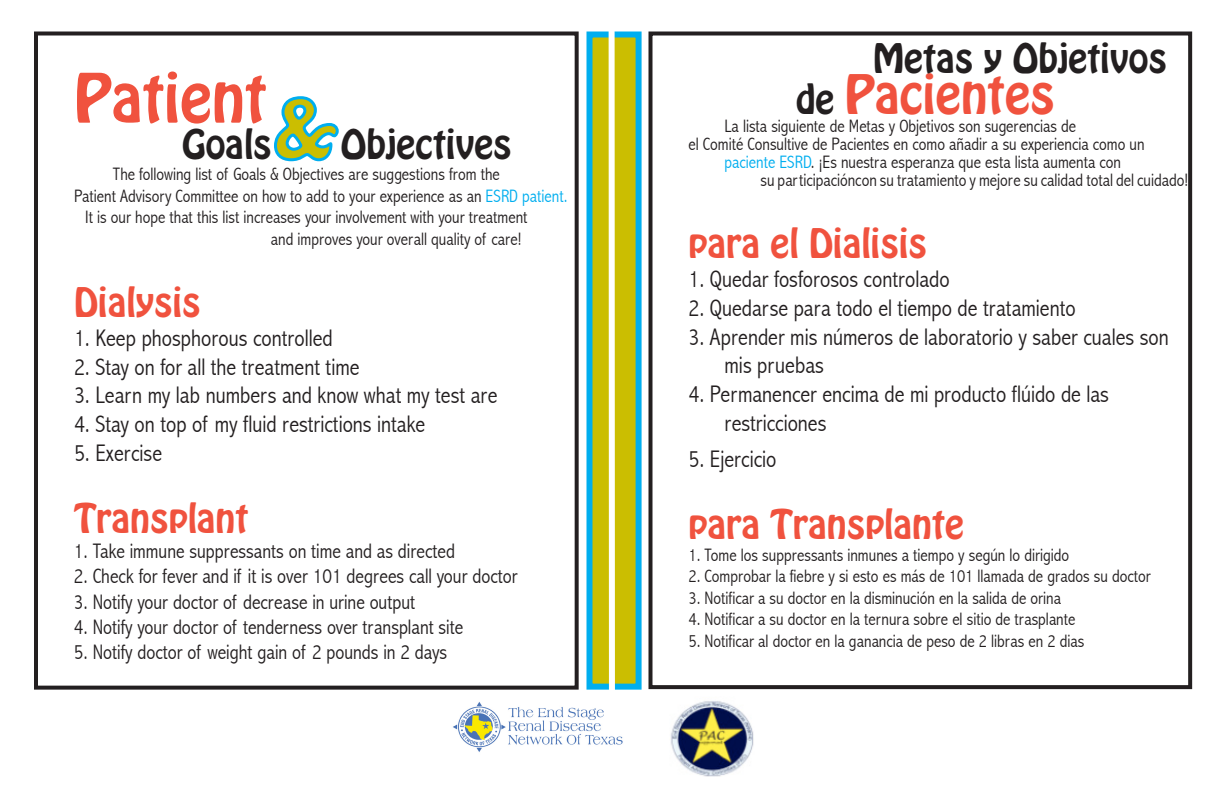
<style>
.page{position:relative;width:1224px;height:792px;background:#fff}
.page>*{position:absolute;margin:0;border:0;box-sizing:border-box;transform-origin:0 0}
.t1{font:60px "Hobo Std";color:#f0523e}
.t2{font:48px "Hobo Std";color:#f0523e}
.t3{font:36px "Hobo Std";color:#f0523e}
.t4{font:36px "Hobo Std";color:#231f20}
.t5{font:300 condensed 24px/28.8px "Abadi";color:#231f20}
.t6{font:300 condensed 21px "Abadi";color:#231f20}
.t7{font:300 condensed 18px "Abadi";color:#231f20}
.s1{font-size:72px;color:#cbbe01}
.s2{color:#00aeef}
.s3{font-size:36px;color:#231f20}
</style>
<div class="page">
<img style="left:671px;top:701px;width:83px;height:75px">
<svg style="left:274px;top:96px;width:65px;height:66px"></svg>
<div style="left:34px;top:32px;width:545px;height:658px;border:4px solid #231f20"></div>
<div style="left:648px;top:32px;width:544px;height:657px;border:4px solid #231f20"></div>
<div style="left:586px;top:32px;width:56px;height:658px;background:#cbbe01;border:6px solid #00aeef"></div>
<svg style="left:606px;top:31px;width:12px;height:659px"></svg>
<img style="left:453px;top:702px;width:170px;height:50px">
<p class="t1" style="left:74px;top:57px;width:194px">Patient</p>
<p class="t4" style="left:182px;top:119px;width:331px">Goals<span class="s1">&amp;</span>Objectives</p>
<p class="t7" style="left:113px;top:164px;width:389px">The following list of Goals &amp; Objectives are suggestions from the</p>
<p class="t7" style="left:74px;top:185px;width:495px">Patient Advisory Committee on how to add to your experience as an <span class="s2">ESRD patient.</span></p>
<p class="t7" style="left:85px;top:207px;width:444px">It is our hope that this list increases your involvement with your treatment</p>
<p class="t7" style="left:271px;top:229px;width:252px">and improves your overall quality of care!</p>
<p class="t3" style="left:74px;top:277px;width:128px">Dialysis</p>
<p class="t5" style="left:74px;top:323px;width:260px">1. Keep phosphorous controlled</p>
<p class="t5" style="left:74px;top:352px;width:287px">2. Stay on for all the treatment time</p>
<p class="t5" style="left:74px;top:381px;width:425px">3. Learn my lab numbers and know what my test are</p>
<p class="t5" style="left:74px;top:410px;width:353px">4. Stay on top of my fluid restrictions intake</p>
<p class="t5" style="left:74px;top:439px;width:90px">5. Exercise</p>
<p class="t3" style="left:74px;top:493px;width:176px">Transplant</p>
<p class="t6" style="left:74px;top:539px;width:383px">1. Take immune suppressants on time and as directed</p>
<p class="t6" style="left:74px;top:564px;width:445px">2. Check for fever and if it is over 101 degrees call your doctor</p>
<p class="t6" style="left:74px;top:590px;width:343px">3. Notify your doctor of decrease in urine output</p>
<p class="t6" style="left:74px;top:615px;width:391px">4. Notify your doctor of tenderness over transplant site</p>
<p class="t6" style="left:74px;top:640px;width:375px">5. Notify doctor of weight gain of 2 pounds in 2 days</p>
<p class="t4" style="left:873px;top:33px;width:295px">Metas y Objetivos</p>
<p class="t2" style="left:796px;top:61px;width:261px"><span class="s3">de</span> Pacientes</p>
<p class="t7" style="left:724px;top:116px;width:353px">La lista siguiente de Metas y Objetivos son sugerencias de</p>
<p class="t7" style="left:688px;top:134px;width:458px">el Comité Consultive de Pacientes en como añadir a su experiencia como un</p>
<p class="t7" style="left:724px;top:152px;width:398px"><span class="s2">paciente ESRD</span>. ¡Es nuestra esperanza que esta lista aumenta con</p>
<p class="t7" style="left:760px;top:170px;width:429px">su participacióncon su tratamiento y mejore su calidad total del cuidado!</p>
<p class="t3" style="left:688px;top:219px;width:240px">para el Dialisis</p>
<p class="t5" style="left:688px;top:265px;width:263px">1. Quedar fosforosos controlado</p>
<p class="t5" style="left:688px;top:293px;width:389px">2. Quedarse para todo el tiempo de tratamiento</p>
<p class="t5" style="left:724px;top:322px;width:446px;text-indent:-36px">3. Aprender mis números de laboratorio y saber cuales son mis pruebas</p>
<p class="t5" style="left:688px;top:380px;width:422px">4. Permanencer encima de mi producto flúido de las</p>
<p class="t5" style="left:724px;top:409px;width:103px">restricciones</p>
<p class="t5" style="left:688px;top:445px;width:90px">5. Ejercicio</p>
<p class="t3" style="left:688px;top:499px;width:277px">para Transplante</p>
<p class="t7" style="left:688px;top:544px;width:382px">1. Tome los suppressants inmunes a tiempo y según lo dirigido</p>
<p class="t7" style="left:688px;top:566px;width:464px">2. Comprobar la fiebre y si esto es más de 101 llamada de grados su doctor</p>
<p class="t7" style="left:688px;top:587px;width:374px">3. Notificar a su doctor en la disminución en la salida de orina</p>
<p class="t7" style="left:688px;top:609px;width:388px">4. Notificar a su doctor en la ternura sobre el sitio de trasplante</p>
<p class="t7" style="left:688px;top:631px;width:397px">5. Notificar al doctor en la ganancia de peso de 2 libras en 2 dias</p>
</div>
